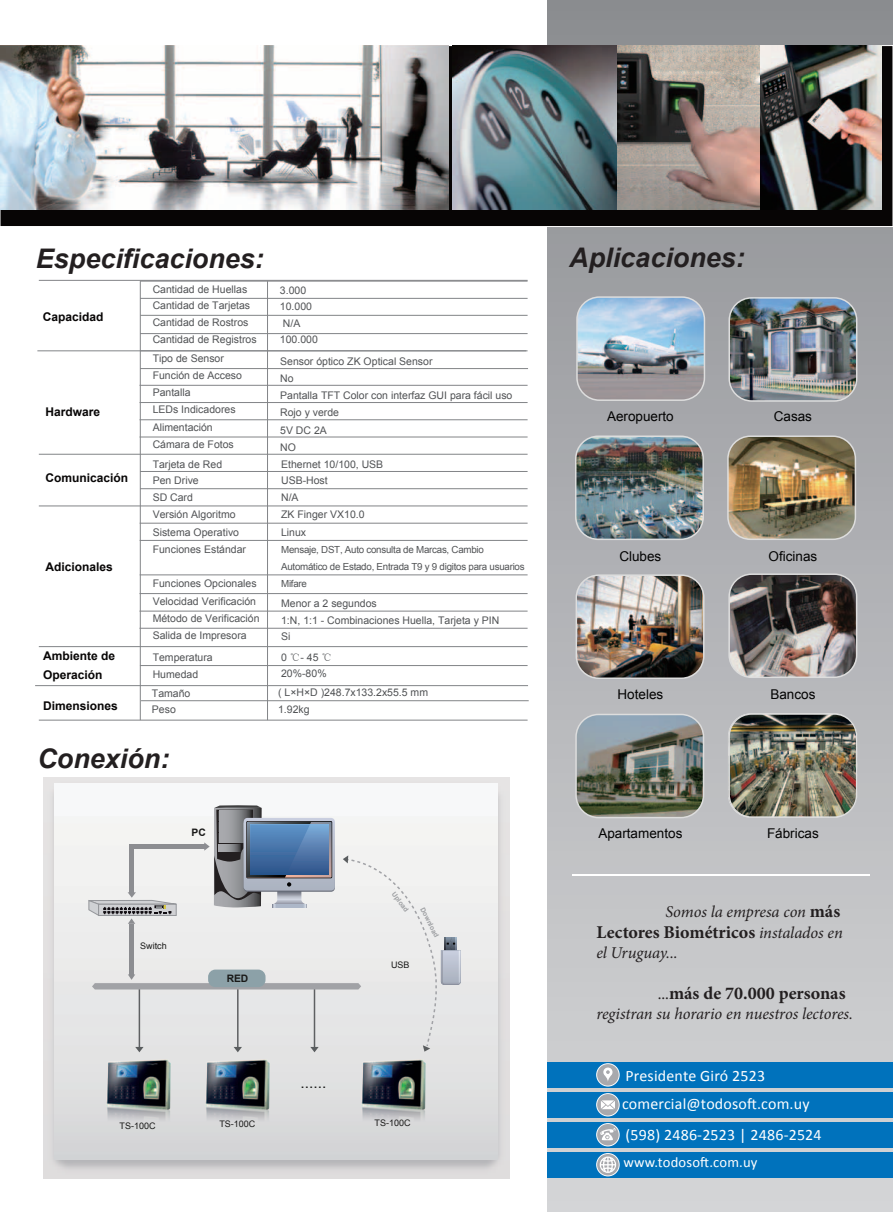
<style>
.page{position:relative;width:893px;height:1212px;background:#fff}
.page>*{position:absolute;margin:0;border:0;box-sizing:border-box;transform-origin:0 0}
.t1{font:italic 700 27px "Arial";color:#231f20}
.t2{font:700 18px "Minion Pro";color:#231f20}
.t3{font:italic 16.5px "Minion Pro";letter-spacing:-.01em;color:#231f20}
.t4{font:15.9px "Calibri";letter-spacing:.01em;color:#fff}
.t5{font:15.45px "Arial";color:#191918}
.t6{font:14.55px "Calibri";letter-spacing:.01em;color:#fff}
.t7{font:13.5px "Arial";color:#030303}
.t8{font:700 12px/18.9px "Arial";color:#070505}
.t9{font:10.5px/17.1px "Arial";color:#515355}
.t10{font:700 10.35px "Arial";color:#191918}
.t11{font:9.75px/17.2px "Arial";letter-spacing:-.025em;color:#515355}
.t12{font:9px "Arial";color:#191918}
.t13{font:700 6.75px "Arial";color:#9d9fa2}
.s1{font-family:"N Sim Sun"}
.s2{font-weight:700;font-style:normal;font-size:18px}
.s3{font-weight:400;font-style:italic;font-size:16.5px}
.s4{font-weight:400;font-size:16.5px}
</style>
<div class="page">
<svg style="left:548px;top:0;width:345px;height:1212px;background:#b5b6ba"></svg>
<div style="left:0;top:46px;width:893px;height:180px;background:#070505"></div>
<img style="left:0;top:46px;width:449px;height:163px">
<img style="left:452px;top:46px;width:165px;height:163px">
<hr style="left:572px;top:874px;width:298px;height:2px;background:#fff">
<hr style="left:39px;top:280px;width:489px;height:1px;background:#828487">
<hr style="left:140px;top:350px;width:388px;height:1px;background:#828487">
<hr style="left:140px;top:333px;width:388px;height:1px;background:#828487">
<hr style="left:37px;top:350px;width:489px;height:1px;background:#828487">
<hr style="left:140px;top:368px;width:388px;height:1px;background:#828487">
<hr style="left:140px;top:315px;width:388px;height:1px;background:#828487">
<hr style="left:140px;top:385px;width:388px;height:1px;background:#828487">
<hr style="left:140px;top:402px;width:388px;height:1px;background:#828487">
<hr style="left:140px;top:419px;width:388px;height:1px;background:#828487">
<hr style="left:140px;top:437px;width:388px;height:1px;background:#828487">
<hr style="left:39px;top:454px;width:489px;height:1px;background:#828487">
<hr style="left:140px;top:471px;width:388px;height:1px;background:#828487">
<hr style="left:140px;top:488px;width:388px;height:1px;background:#828487">
<hr style="left:39px;top:505px;width:489px;height:1px;background:#828487">
<hr style="left:140px;top:523px;width:388px;height:1px;background:#828487">
<hr style="left:140px;top:540px;width:388px;height:1px;background:#828487">
<hr style="left:140px;top:574px;width:388px;height:1px;background:#828487">
<hr style="left:139px;top:593px;width:389px;height:1px;background:#828487">
<hr style="left:35px;top:685px;width:493px;height:1px;background:#828487">
<hr style="left:140px;top:665px;width:388px;height:1px;background:#828487">
<hr style="left:39px;top:646px;width:489px;height:1px;background:#828487">
<hr style="left:140px;top:281px;width:1px;height:439px;background:#828487">
<hr style="left:267px;top:281px;width:1px;height:439px;background:#828487">
<img style="left:728px;top:436px;width:127px;height:103px">
<div style="left:727px;top:435px;width:129px;height:105px;border:2px solid #ddd;border-radius:22px"></div>
<img style="left:576px;top:575px;width:128px;height:103px">
<div style="left:576px;top:574px;width:128px;height:105px;border:2px solid #ddd;border-radius:22px"></div>
<img style="left:576px;top:436px;width:127px;height:103px">
<div style="left:575px;top:435px;width:129px;height:105px;border:2px solid #ddd;border-radius:22px"></div>
<img style="left:577px;top:297px;width:127px;height:103px">
<div style="left:576px;top:296px;width:129px;height:105px;border:2px solid #ddd;border-radius:22px"></div>
<img style="left:729px;top:298px;width:128px;height:103px">
<div style="left:728px;top:297px;width:129px;height:105px;border:2px solid #ddd;border-radius:22px"></div>
<img style="left:576px;top:714px;width:127px;height:103px">
<div style="left:575px;top:714px;width:129px;height:104px;border:2px solid #ddd;border-radius:22px"></div>
<img style="left:729px;top:574px;width:128px;height:103px">
<div style="left:728px;top:573px;width:129px;height:105px;border:2px solid #ddd;border-radius:22px"></div>
<img style="left:43px;top:777px;width:467px;height:401px">
<img style="left:54px;top:783px;width:443px;height:376px">
<img style="left:760px;top:46px;width:121px;height:163px">
<svg style="left:88px;top:805px;width:373px;height:247px"></svg>
<hr style="left:39px;top:720px;width:489px;height:1px;background:#828487">
<hr style="left:141px;top:700px;width:388px;height:1px;background:#828487">
<hr style="left:140px;top:298px;width:388px;height:1px;background:#828487">
<hr style="left:140px;top:281px;width:388px;height:1px;background:#828487">
<hr style="left:139px;top:611px;width:389px;height:1px;background:#828487">
<hr style="left:139px;top:628px;width:389px;height:1px;background:#828487">
<img style="left:617px;top:46px;width:143px;height:163px">
<div style="left:547px;top:1062px;width:346px;height:26px;background:#0072bc"></div>
<div style="left:547px;top:1092px;width:346px;height:25px;background:#0072bc"></div>
<div style="left:547px;top:1122px;width:346px;height:25px;background:#0072bc"></div>
<div style="left:547px;top:1152px;width:346px;height:25px;background:#0072bc"></div>
<svg style="left:596px;top:1063px;width:24px;height:23px"></svg>
<svg style="left:597px;top:1064px;width:22px;height:21px"></svg>
<svg style="left:596px;top:1123px;width:24px;height:23px"></svg>
<div style="left:597px;top:1124px;width:22px;height:21px;background:#a8a9ad;border-radius:50%"></div>
<svg style="left:600px;top:1128px;width:16px;height:12px"></svg>
<svg style="left:596px;top:1093px;width:24px;height:23px"></svg>
<div style="left:597px;top:1094px;width:22px;height:21px;background:#a8a9ad;border-radius:50%"></div>
<svg style="left:601px;top:1100px;width:14px;height:9px"></svg>
<svg style="left:596px;top:1153px;width:24px;height:23px"></svg>
<svg style="left:597px;top:1154px;width:22px;height:21px"></svg>
<svg style="left:600px;top:1156px;width:16px;height:17px"></svg>
<img style="left:729px;top:714px;width:128px;height:103px">
<div style="left:728px;top:713px;width:129px;height:105px;border:2px solid #ddd;border-radius:22px"></div>
<img style="left:92px;top:1056px;width:93px;height:69px">
<img style="left:191px;top:1056px;width:93px;height:69px">
<img style="left:348px;top:1056px;width:93px;height:69px">
<h1 class="t1" style="left:36px;top:240px;width:230px">Especificaciones:</h1>
<h1 class="t1" style="left:569px;top:240px;width:177px">Aplicaciones:</h1>
<p class="t8" style="left:43px;top:307px;width:62px">Capacidad</p>
<p class="t9" style="left:153px;top:281px;width:105px">Cantidad de Huellas<br>Cantidad de Tarjetas<br>Cantidad de Rostros<br>Cantidad de Registros</p>
<p class="t9" style="left:153px;top:350px;width:91px">Tipo de Sensor<br>Función de Acceso<br>Pantalla<br>LEDs Indicadores<br>Alimentación<br>Cámara de Fotos</p>
<p class="t9" style="left:153px;top:455px;width:95px">Tarjeta de Red<br>Pen Drive<br>SD Card<br>Versión Algoritmo<br>Sistema Operativo<br>Funciones Estándar</p>
<p class="t9" style="left:153px;top:575px;width:108px">Funciones Opcionales<br>Velocidad Verificación<br>Método de Verificación<br>Salida de Impresora</p>
<p class="t9" style="left:280px;top:282px;width:39px;line-height:16.5px">3.000<br>10.000<br>N/A<br>100.000</p>
<p class="t9" style="left:280px;top:353px;width:234px">Sensor óptico ZK Optical Sensor<br>No<br>Pantalla TFT Color con interfaz GUI para fácil uso<br>Rojo y verde<br>5V DC 2A<br>NO<br>Ethernet 10/100, USB<br>USB-Host<br>N/A<br>ZK Finger VX10.0<br>Linux</p>
<p class="t11" style="left:281px;top:541px;width:245px">Mensaje, DST, Auto consulta de Marcas, Cambio<br>Automático de Estado, Entrada T9 y 9 digitos para usuarios<br>Mifare</p>
<p class="t8" style="left:45px;top:403px;width:56px">Hardware</p>
<p class="t7" style="left:607px;top:408px;width:68px">Aeropuerto</p>
<p class="t7" style="left:774px;top:408px;width:40px">Casas</p>
<p class="t8" style="left:45px;top:468px;width:84px">Comunicación</p>
<p class="t7" style="left:619px;top:547px;width:44px">Clubes</p>
<p class="t7" style="left:768px;top:547px;width:50px">Oficinas</p>
<p class="t8" style="left:45px;top:557px;width:69px">Adicionales</p>
<p class="t9" style="left:281px;top:596px;width:220px;line-height:16.5px">Menor a 2 segundos<br>1:N, 1:1 - Combinaciones Huella, Tarjeta y PIN<br>Si</p>
<p class="t8" style="left:43px;top:647px;width:74px">Ambiente de<br>Operación</p>
<p class="t8" style="left:43px;top:697px;width:76px">Dimensiones</p>
<p class="t9" style="left:153px;top:649px;width:62px;line-height:16.5px">Temperatura<br>Humedad</p>
<p class="t9" style="left:281px;top:649px;width:52px;line-height:16.5px">0 <span class="s1">℃</span>- 45 <span class="s1">℃<br></span>20%-80%</p>
<p class="t9" style="left:152px;top:685px;width:40px;line-height:16.5px">Tamaño<br>Peso</p>
<p class="t9" style="left:278px;top:684px;width:151px;line-height:16.5px">( L×H×D )248.7x133.2x55.5 mm<br>1.92kg</p>
<h1 class="t1" style="left:37px;top:740px;width:134px">Conexión:</h1>
<p class="t7" style="left:617px;top:685px;width:47px">Hoteles</p>
<p class="t7" style="left:770px;top:685px;width:47px">Bancos</p>
<p class="t12" style="left:140px;top:940px;width:28px">Switch</p>
<p class="t10" style="left:192px;top:825px;width:16px">PC</p>
<p class="t7" style="left:598px;top:825px;width:86px">Apartamentos</p>
<p class="t7" style="left:767px;top:825px;width:53px">Fábricas</p>
<p class="t10" style="left:227px;top:972px;width:23px">RED</p>
<h3 class="t5" style="left:301px;top:1072px;width:27px">......</h3>
<p class="t13" style="left:397px;top:890px;width:24px;rotate:53deg">Upload</p>
<p class="t12" style="left:391px;top:958px;width:20px">USB</p>
<p class="t13" style="left:426px;top:906px;width:34px;rotate:63deg">Download</p>
<h3 class="t3" style="left:665px;top:900px;width:176px">Somos la empresa con <span class="s2">más</span></h3>
<h2 class="t2" style="left:596px;top:920px;width:248px">Lectores Biométricos <span class="s3">instalados en</span></h2>
<h3 class="t3" style="left:596px;top:941px;width:83px">el Uruguay...</h3>
<h2 class="t2" style="left:658px;top:981px;width:189px"><span class="s4">...</span>más de 70.000 personas</h2>
<h3 class="t3" style="left:596px;top:1003px;width:258px">registran su horario en nuestros lectores.</h3>
<h3 class="t4" style="left:626px;top:1065px;width:141px">Presidente Giró 2523</h3>
<h3 class="t4" style="left:622px;top:1093px;width:189px">comercial@todosoft.com.uy</h3>
<p class="t12" style="left:120px;top:1120px;width:37px">TS-100C</p>
<p class="t12" style="left:219px;top:1118px;width:37px">TS-100C</p>
<p class="t12" style="left:375px;top:1117px;width:37px">TS-100C</p>
<h3 class="t4" style="left:625px;top:1125px;width:198px">(598) 2486-2523 | 2486-2524</h3>
<h3 class="t6" style="left:623px;top:1153px;width:136px">www.todosoft.com.uy</h3>
</div>
